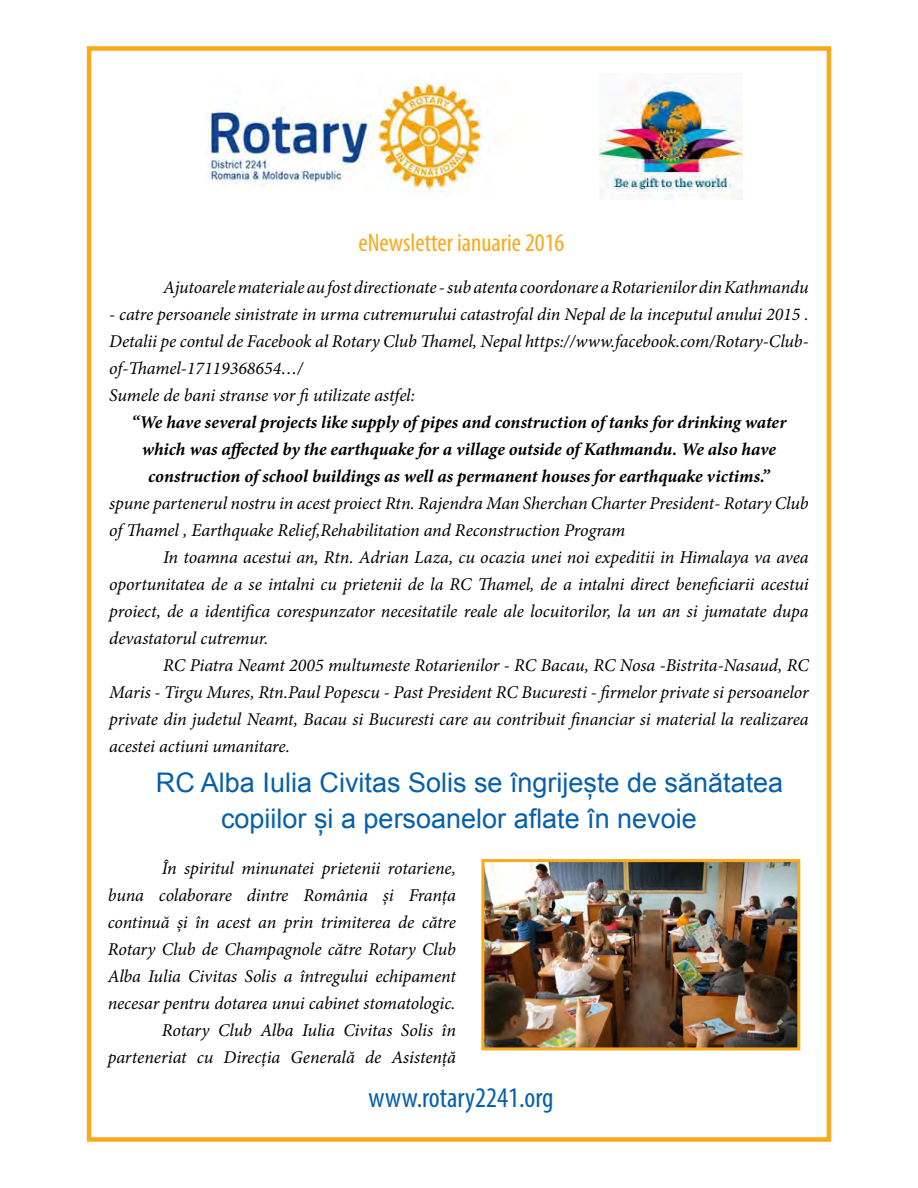
<style>
.page{position:relative;width:918px;height:1188px;background:#fff}
.page>*{position:absolute;margin:0;border:0;box-sizing:border-box;transform-origin:0 0}
.t1{font:condensed 28.5px "Myriad Pro";color:#065fab}
.t2{font:27px/36px "Arial";color:#065fab}
.t3{font:condensed 25.5px "Myriad Pro";color:#faa81c}
.t4{font:italic 18px/27px "Minion Pro";letter-spacing:-.01em;color:#000}
.t5{font:italic 700 18px/27px "Minion Pro";letter-spacing:-.005em;color:#000;text-align:center}
</style>
<div class="page">
<div style="left:87px;top:46px;width:744px;height:1096px;border:4px solid #faa81c"></div>
<img style="left:206px;top:82px;width:277px;height:111px">
<img style="left:599px;top:82px;width:143px;height:118px">
<img style="left:485px;top:863px;width:311px;height:183px">
<div style="left:481px;top:859px;width:319px;height:191px;border:3px solid #faa81c"></div>
<h3 class="t3" style="left:359px;top:227px;width:207px">eNewsletter ianuarie 2016</h3>
<p class="t4" style="left:163px;top:274px;width:647px">Ajutoarele materiale au fost directionate - sub atenta coordonare a Rotarienilor din Kathmandu</p>
<p class="t4" style="left:109px;top:301px;width:701px">- catre persoanele sinistrate in urma cutremurului catastrofal din Nepal de la inceputul anului 2015 .<br>Detalii pe contul de Facebook al Rotary Club Thamel, Nepal https://www.facebook.com/Rotary-Club&shy;of-Thamel-17119368654…/<br>Sumele de bani stranse vor fi utilizate astfel:</p>
<p class="t5" style="left:132px;top:409px;width:656px">“We have several projects like supply of pipes and construction of tanks for drinking water which was affected by the earthquake for a village outside of Kathmandu. We also have construction of school buildings as well as permanent houses for earthquake victims.”</p>
<p class="t4" style="left:109px;top:490px;width:701px">spune partenerul nostru in acest proiect Rtn. Rajendra Man Sherchan Charter President- Rotary Club of Thamel , Earthquake Relief,Rehabilitation and Reconstruction Program</p>
<p class="t4" style="left:109px;top:544px;width:701px;text-align:justify;text-indent:54px">In toamna acestui an, Rtn. Adrian Laza, cu ocazia unei noi expeditii in Himalaya va avea oportunitatea de a se intalni cu prietenii de la RC Thamel, de a intalni direct beneficiarii acestui proiect, de a identifica corespunzator necesitatile reale ale locuitorilor, la un an si jumatate dupa devastatorul cutremur.</p>
<p class="t4" style="left:109px;top:652px;width:701px;text-align:justify;text-indent:54px">RC Piatra Neamt 2005 multumeste Rotarienilor - RC Bacau, RC Nosa -Bistrita-Nasaud, RC Maris - Tirgu Mures, Rtn.Paul Popescu - Past President RC Bucuresti - firmelor private si persoanelor private din judetul Neamt, Bacau si Bucuresti care au contribuit financiar si material la realizarea acestei actiuni umanitare.</p>
<h2 class="t2" style="left:221px;top:765px;width:564px;text-indent:-65px">RC Alba Iulia Civitas Solis se îngrijește de sănătatea copiilor și a persoanelor aflate în nevoie</h2>
<p class="t4" style="left:108px;top:855px;width:350px;text-align:right">În spiritul minunatei prietenii rotariene,<br>buna colaborare dintre România și Franța continuă și în acest an prin trimiterea de către Rotary Club de Champagnole către Rotary Club Alba Iulia Civitas Solis a întregului echipament necesar pentru dotarea unui cabinet stomatologic.<br>Rotary Club Alba Iulia Civitas Solis în parteneriat cu Direcția Generală de Asistență</p>
<h1 class="t1" style="left:368px;top:1080px;width:187px">www.rotary2241.org</h1>
</div>
